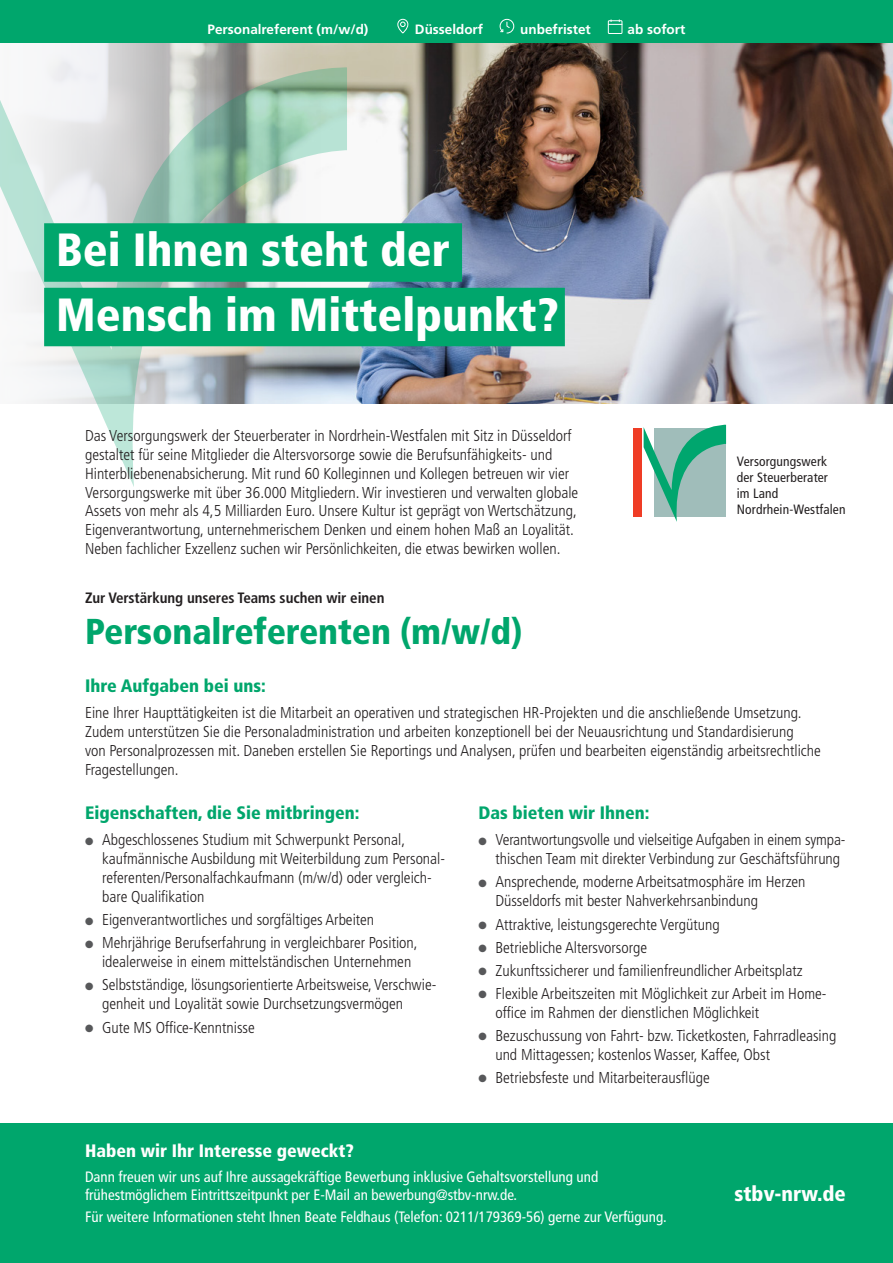
<style>
.page{position:relative;width:893px;height:1263px;background:#fff}
.page>*{position:absolute;margin:0;border:0;box-sizing:border-box;transform-origin:0 0}
.t1{font:900 condensed 46.5px/64.5px "Frutiger LT Std";color:#fff}
.t2{font:900 condensed 36px "Frutiger LT Std";letter-spacing:-.005em;color:#00a66c}
.t3{font:900 condensed 21px "Frutiger LT Std";color:#fff}
.t4{font:900 condensed 18px "Frutiger LT Std";color:#00a66c}
.t5{font:900 condensed 18px "Frutiger LT Std";color:#fff}
.t6{font:300 condensed 15.75px/18.9px "Frutiger LT Std";color:#231f20}
.t7{font:condensed 15px/18px "Frutiger LT Std";color:#fff}
.t8{font:700 condensed 15px "Frutiger LT Std";letter-spacing:-.005em;color:#231f20}
.t9{font:condensed 13.5px/16.2px "Frutiger LT Std";letter-spacing:.01em;color:#231f20}
.t10{font:700 13.5px "Frutiger LT Std";color:#fff}
.s1{color:#57585a}
</style>
<div class="page">
<img style="left:0;top:42px;width:893px;height:362px">
<svg style="left:0;top:67px;width:347px;height:420px"></svg>
<div style="left:0;top:1123px;width:893px;height:140px;background:#00a66c"></div>
<svg style="left:644px;top:425px;width:82px;height:97px"></svg>
<div style="left:633px;top:428px;width:8px;height:89px;background:#ef3c25"></div>
<div style="left:44px;top:223px;width:418px;height:59px;background:#00a66c"></div>
<div style="left:44px;top:288px;width:521px;height:58px;background:#00a66c"></div>
<div style="left:0;top:0;width:893px;height:42px;background:#00a66c"></div>
<div style="left:397px;top:19px;width:11px;height:14px;border:1px solid #fff;border-radius:5px"></div>
<svg style="left:400px;top:22px;width:6px;height:5px"></svg>
<svg style="left:499px;top:19px;width:16px;height:15px"></svg>
<div style="left:608px;top:20px;width:14px;height:14px;border:1px solid #fff"></div>
<svg style="left:608px;top:20px;width:14px;height:5px"></svg>
<p class="t10" style="left:208px;top:21px;width:162px">Personalreferent (m/w/d)</p>
<p class="t10" style="left:415px;top:21px;width:70px">Düsseldorf</p>
<p class="t10" style="left:520px;top:21px;width:72px">unbefristet</p>
<p class="t10" style="left:628px;top:21px;width:59px">ab sofort</p>
<h1 class="t1" style="left:56px;top:217px;width:504px">Bei Ihnen steht der<br>Mensch im Mittelpunkt?</h1>
<p class="t6" style="left:85px;top:426px;width:495px">Das Versorgungswerk der Steuerberater in Nordrhein-Westfalen mit Sitz in Düsseldorf gestaltet für seine Mitglieder die Altersvorsorge sowie die Berufsunfähigkeits- und Hinterbliebenenabsicherung. Mit rund 60 Kolleginnen und Kollegen betreuen wir vier Versorgungswerke mit über 36.000 Mitgliedern. Wir investieren und verwalten globale Assets von mehr als 4,5 Milliarden Euro. Unsere Kultur ist geprägt von Wertschätzung, Eigenverantwortung, unternehmerischem Denken und einem hohen Maß an Loyalität.<br>Neben fachlicher Exzellenz suchen wir Persönlichkeiten, die etwas bewirken wollen.</p>
<p class="t8" style="left:85px;top:589px;width:301px">Zur Verstärkung unseres Teams suchen wir einen</p>
<h2 class="t2" style="left:85px;top:609px;width:439px">Personalreferenten (m/w/d)</h2>
<p class="t9" style="left:737px;top:453px;width:110px">Versorgungswerk der Steuerberater<br>im Land<br>Nordrhein-Westfalen</p>
<p class="t4" style="left:85px;top:675px;width:182px">Ihre Aufgaben bei uns:</p>
<p class="t6" style="left:85px;top:703px;width:737px">Eine Ihrer Haupttätigkeiten ist die Mitarbeit an operativen und strategischen HR-Projekten und die anschließende Umsetzung.<br>Zudem unterstützen Sie die Personaladministration und arbeiten konzeptionell bei der Neuausrichtung und Standardisierung<br>von Personalprozessen mit. Daneben erstellen Sie Reportings und Analysen, prüfen und bearbeiten eigenständig arbeitsrechtliche Fragestellungen.</p>
<p class="t4" style="left:478px;top:802px;width:173px">Das bieten wir Ihnen:</p>
<p class="t6" style="left:495px;top:831px;width:352px;text-indent:-17px"><span class="s1">●</span> Verantwortungsvolle und vielseitige Aufgaben in einem sympa&shy;thischen Team mit direkter Verbindung zur Geschäftsführung</p>
<p class="t6" style="left:495px;top:873px;width:312px;text-indent:-17px"><span class="s1">●</span> Ansprechende, moderne Arbeitsatmosphäre im Herzen<br>Düsseldorfs mit bester Nahverkehrsanbindung</p>
<p class="t6" style="left:478px;top:915px;width:243px"><span class="s1">●</span> Attraktive, leistungsgerechte Vergütung</p>
<p class="t6" style="left:478px;top:938px;width:170px"><span class="s1">●</span> Betriebliche Altersvorsorge</p>
<p class="t6" style="left:478px;top:961px;width:326px"><span class="s1">●</span> Zukunftssicherer und familienfreundlicher Arbeitsplatz</p>
<p class="t6" style="left:495px;top:984px;width:331px;text-indent:-17px"><span class="s1">●</span> Flexible Arbeitszeiten mit Möglichkeit zur Arbeit im Home&shy;office im Rahmen der dienstlichen Möglichkeit</p>
<p class="t6" style="left:495px;top:1026px;width:343px;text-indent:-17px"><span class="s1">●</span> Bezuschussung von Fahrt- bzw. Ticketkosten, Fahrradleasing und Mittagessen; kostenlos Wasser, Kaffee, Obst</p>
<p class="t6" style="left:478px;top:1068px;width:233px"><span class="s1">●</span> Betriebsfeste und Mitarbeiterausflüge</p>
<p class="t4" style="left:85px;top:802px;width:276px">Eigenschaften, die Sie mitbringen:</p>
<p class="t6" style="left:102px;top:831px;width:343px;text-indent:-17px"><span class="s1">●</span> Abgeschlossenes Studium mit Schwerpunkt Personal, kaufmännische Ausbildung mit Weiterbildung zum Personal&shy;referenten/Personalfachkaufmann (m/w/d) oder vergleich&shy;bare Qualifikation</p>
<p class="t6" style="left:85px;top:910px;width:291px"><span class="s1">●</span> Eigenverantwortliches und sorgfältiges Arbeiten</p>
<p class="t6" style="left:102px;top:934px;width:317px;text-indent:-17px"><span class="s1">●</span> Mehrjährige Berufserfahrung in vergleichbarer Position, idealerweise in einem mittelständischen Unternehmen</p>
<p class="t6" style="left:102px;top:976px;width:336px;text-indent:-17px"><span class="s1">●</span> Selbstständige, lösungsorientierte Arbeitsweise, Verschwie&shy;genheit und Loyalität sowie Durchsetzungsvermögen</p>
<p class="t6" style="left:85px;top:1018px;width:171px"><span class="s1">●</span> Gute MS Office-Kenntnisse</p>
<p class="t5" style="left:85px;top:1139px;width:270px">Haben wir Ihr Interesse geweckt?</p>
<p class="t7" style="left:85px;top:1168px;width:515px">Dann freuen wir uns auf Ihre aussagekräftige Bewerbung inklusive Gehaltsvorstellung und frühestmöglichem Eintrittszeitpunkt per E-Mail an bewerbung@stbv-nrw.de.</p>
<p class="t7" style="left:85px;top:1208px;width:583px">Für weitere Informationen steht Ihnen Beate Feldhaus (Telefon: 0211/179369-56) gerne zur Verfügung.</p>
<h3 class="t3" style="left:734px;top:1181px;width:113px">stbv-nrw.de</h3>
<h3 class="t3" style="left:699px;top:1186px;width:113px">stbv-nrw.de</h3>
</div>
